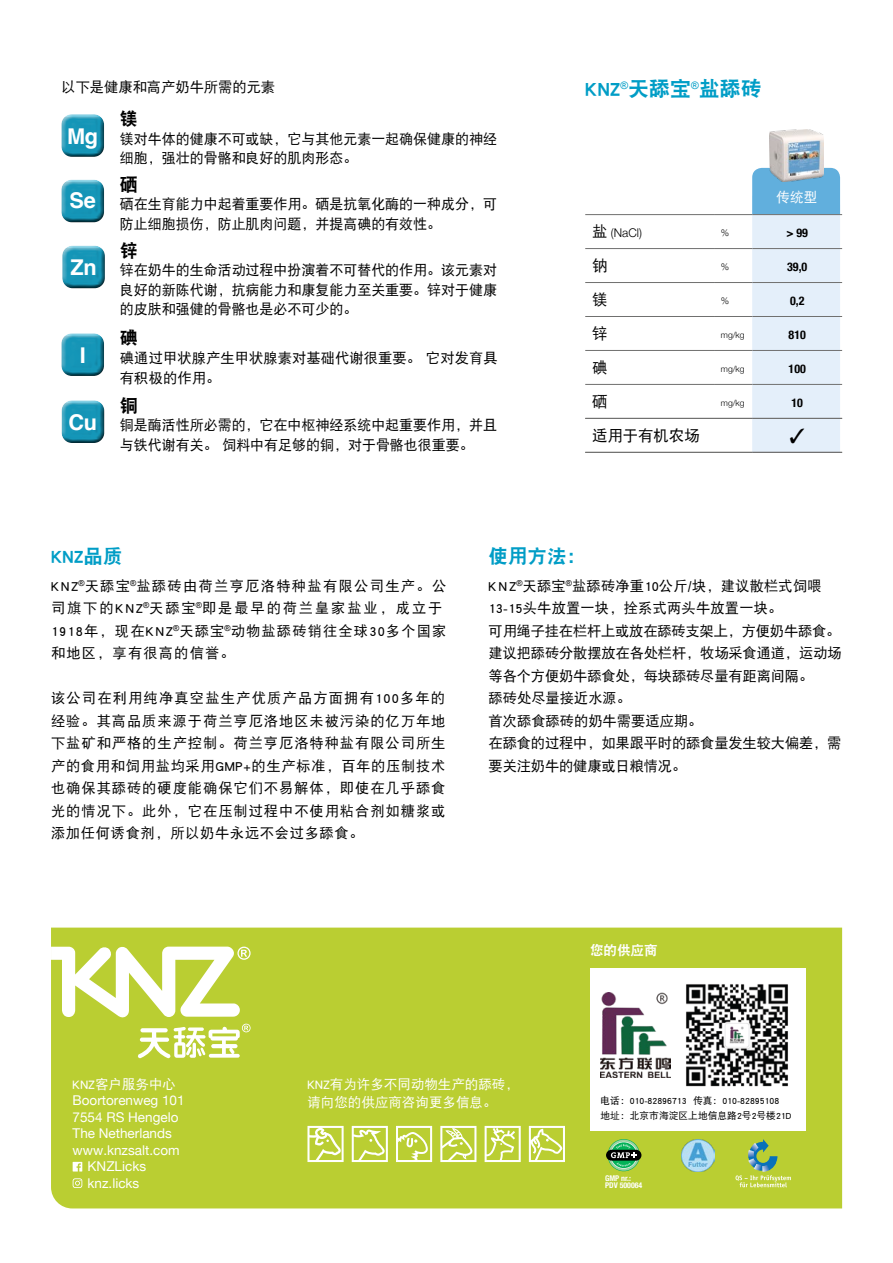
<style>
.page{position:relative;width:893px;height:1263px;background:#fff}
.page>*{position:absolute;margin:0;border:0;box-sizing:border-box;transform-origin:0 0}
.t1{font:700 21.75px "Helvetica";letter-spacing:-.02em;color:#fff}
.t2{font:21px "DFP Hei W9";color:#009dc6}
.t3{font:19.5px "DFP Hei W9";color:#009dc6}
.t4{font:18px "DFP Hei W9";color:#000}
.t5{font:15.45px "DFP Hei W5";letter-spacing:-.005em;color:#000}
.t6{font:14.25px/22.5px "DFP Hei W5";color:#000}
.t7{font:14.25px/22.5px "DFP Hei W5";letter-spacing:.09em;color:#000}
.t8{font:13.65px "DFP Hei W5";color:#fff}
.t9{font:13.5px "Helvetica Neue";color:#fff}
.t10{font:13.5px/18px "DFP Hei W5";color:#fff}
.t11{font:13.5px "DFP Hei W9";color:#fff}
.t12{font:700 condensed 12px "Helvetica Neue";color:#000}
.t13{font:300 12px "Helvetica Neue";color:#000}
.t14{font:9.75px/15px "DFP Hei W5";color:#000}
.t15{font:300 9.45px "Helvetica Neue";color:#000}
.t16{font:300 8.55px "Helvetica Neue";color:#000}
.t17{font:700 condensed 7.95px/7.9px "Helvetica Neue";color:#fff}
.s1{font-family:"DFP Hei W5";font-weight:400;font-size:15.45px}
</style>
<div class="page">
<svg style="left:66px;top:179px;width:34px;height:3px"></svg>
<svg style="left:61px;top:182px;width:43px;height:41px;background:#2995b1"></svg>
<svg style="left:65px;top:333px;width:35px;height:3px"></svg>
<svg style="left:61px;top:336px;width:43px;height:40px;background:#2493b0"></svg>
<svg style="left:66px;top:245px;width:35px;height:3px"></svg>
<svg style="left:62px;top:248px;width:43px;height:41px;background:#2995b1"></svg>
<svg style="left:65px;top:400px;width:36px;height:3px"></svg>
<svg style="left:61px;top:403px;width:44px;height:40px;background:#2994b1"></svg>
<svg style="left:65px;top:114px;width:36px;height:3px"></svg>
<svg style="left:61px;top:117px;width:43px;height:40px;background:#2593b0"></svg>
<hr style="left:752px;top:248px;width:90px;height:1px;background:#70706f">
<hr style="left:752px;top:282px;width:90px;height:1px;background:#70706f">
<hr style="left:752px;top:316px;width:90px;height:1px;background:#70706f">
<hr style="left:752px;top:350px;width:90px;height:1px;background:#70706f">
<hr style="left:752px;top:384px;width:90px;height:1px;background:#70706f">
<hr style="left:752px;top:418px;width:90px;height:1px;background:#70706f">
<hr style="left:752px;top:452px;width:90px;height:1px;background:#70706f">
<hr style="left:585px;top:248px;width:129px;height:1px;background:#70706f">
<hr style="left:714px;top:248px;width:38px;height:1px;background:#70706f">
<hr style="left:585px;top:282px;width:129px;height:1px;background:#70706f">
<hr style="left:714px;top:282px;width:38px;height:1px;background:#70706f">
<hr style="left:585px;top:316px;width:129px;height:1px;background:#70706f">
<hr style="left:714px;top:316px;width:38px;height:1px;background:#70706f">
<hr style="left:585px;top:350px;width:129px;height:1px;background:#70706f">
<hr style="left:714px;top:350px;width:38px;height:1px;background:#70706f">
<hr style="left:585px;top:384px;width:129px;height:1px;background:#70706f">
<hr style="left:714px;top:384px;width:38px;height:1px;background:#70706f">
<hr style="left:585px;top:418px;width:129px;height:1px;background:#70706f">
<hr style="left:714px;top:418px;width:38px;height:1px;background:#70706f">
<hr style="left:585px;top:452px;width:129px;height:1px;background:#70706f">
<hr style="left:714px;top:452px;width:38px;height:1px;background:#70706f">
<hr style="left:585px;top:214px;width:129px;height:1px;background:#70706f">
<hr style="left:714px;top:214px;width:38px;height:1px;background:#70706f">
<hr style="left:752px;top:214px;width:90px;height:1px;background:#70706f">
<div style="left:51px;top:927px;width:791px;height:281px;background:#bace32"></div>
<svg style="left:606px;top:1137px;width:35px;height:36px"></svg>
<svg style="left:735px;top:1139px;width:56px;height:48px;background:#a8c458"></svg>
<img style="left:682px;top:1139px;width:32px;height:33px">
<svg style="left:73px;top:1178px;width:9px;height:10px"></svg>
<svg style="left:529px;top:1126px;width:36px;height:36px"></svg>
<svg style="left:396px;top:1126px;width:36px;height:36px"></svg>
<svg style="left:440px;top:1126px;width:36px;height:36px"></svg>
<svg style="left:307px;top:1126px;width:37px;height:36px"></svg>
<svg style="left:485px;top:1126px;width:36px;height:36px"></svg>
<svg style="left:352px;top:1126px;width:36px;height:36px"></svg>
<div style="left:590px;top:968px;width:216px;height:163px;background:#fff"></div>
<img style="left:686px;top:984px;width:102px;height:103px">
<img style="left:600px;top:992px;width:70px;height:85px">
<svg style="left:51px;top:946px;width:200px;height:72px"></svg>
<svg style="left:138px;top:1024px;width:113px;height:34px"></svg>
<img style="left:770px;top:130px;width:54px;height:38px">
<svg style="left:73px;top:1162px;width:9px;height:9px"></svg>
<svg style="left:752px;top:168px;width:88px;height:284px;background:#cee1f1"></svg>
<p class="t6" style="left:61px;top:76px;width:215px">以下是健康和高产奶牛所需的元素</p>
<p class="t4" style="left:120px;top:110px;width:19px">镁</p>
<p class="t6" style="left:120px;top:129px;width:379px;line-height:19.5px">镁对牛体的健康不可或缺，它与其他元素一起确保健康的神经细胞，强壮的骨骼和良好的肌肉形态。</p>
<h1 class="t1" style="left:67px;top:123px;width:32px">Mg</h1>
<h1 class="t1" style="left:70px;top:187px;width:28px">Se</h1>
<h1 class="t1" style="left:70px;top:254px;width:28px">Zn</h1>
<h1 class="t1" style="left:80px;top:342px;width:8px">I</h1>
<h1 class="t1" style="left:69px;top:409px;width:30px">Cu</h1>
<p class="t4" style="left:120px;top:175px;width:19px">硒</p>
<p class="t6" style="left:120px;top:194px;width:379px;line-height:19.5px">硒在生育能力中起着重要作用。硒是抗氧化酶的一种成分，可防止细胞损伤，防止肌肉问题，并提高碘的有效性。</p>
<p class="t4" style="left:120px;top:241px;width:19px">锌</p>
<p class="t6" style="left:120px;top:260px;width:379px;line-height:19.5px;text-align:justify">锌在奶牛的生命活动过程中扮演着不可替代的作用。该元素对良好的新陈代谢，抗病能力和康复能力至关重要。锌对于健康的皮肤和强健的骨骼也是必不可少的。</p>
<p class="t4" style="left:120px;top:329px;width:19px">碘</p>
<p class="t6" style="left:120px;top:348px;width:379px;line-height:19.5px">碘通过甲状腺产生甲状腺素对基础代谢很重要。 它对发育具有积极的作用。</p>
<p class="t4" style="left:120px;top:396px;width:19px">铜</p>
<p class="t6" style="left:120px;top:415px;width:379px;line-height:19.5px">铜是酶活性所必需的，它在中枢神经系统中起重要作用，并且与铁代谢有关。 饲料中有足够的铜，对于骨骼也很重要。</p>
<h2 class="t2" style="left:585px;top:78px;width:178px">KNZ<sup>®</sup>天舔宝<sup>®</sup>盐舔砖</h2>
<p class="t8" style="left:776px;top:190px;width:43px">传统型</p>
<p class="t13" style="left:592px;top:223px;width:51px"><span class="s1">盐</span> (NaCl)</p>
<p class="t15" style="left:721px;top:225px;width:10px">%</p>
<p class="t12" style="left:786px;top:223px;width:23px">&gt; 99</p>
<p class="t5" style="left:592px;top:258px;width:17px">钠</p>
<p class="t15" style="left:721px;top:259px;width:10px">%</p>
<p class="t12" style="left:787px;top:257px;width:22px">39,0</p>
<p class="t5" style="left:592px;top:292px;width:17px">镁</p>
<p class="t15" style="left:721px;top:293px;width:10px">%</p>
<p class="t12" style="left:790px;top:291px;width:16px">0,2</p>
<p class="t5" style="left:592px;top:326px;width:17px">锌</p>
<p class="t16" style="left:721px;top:328px;width:25px">mg/kg</p>
<p class="t12" style="left:789px;top:325px;width:19px">810</p>
<p class="t5" style="left:592px;top:360px;width:17px">碘</p>
<p class="t16" style="left:721px;top:362px;width:25px">mg/kg</p>
<p class="t12" style="left:789px;top:359px;width:19px">100</p>
<p class="t5" style="left:592px;top:394px;width:17px">硒</p>
<p class="t16" style="left:721px;top:396px;width:25px">mg/kg</p>
<p class="t12" style="left:791px;top:393px;width:13px">10</p>
<p class="t5" style="left:592px;top:428px;width:109px">适用于有机农场</p>
<h3 class="t3" style="left:51px;top:547px;width:73px">KNZ品质</h3>
<h3 class="t3" style="left:489px;top:547px;width:99px">使用方法：</h3>
<p class="t6" style="left:489px;top:574px;width:354px">KNZ<sup>®</sup>天舔宝<sup>®</sup>盐舔砖净重10公斤/块，建议散栏式饲喂<br>13-15头牛放置一块，拴系式两头牛放置一块。<br>可用绳子挂在栏杆上或放在舔砖支架上，方便奶牛舔食。建议把舔砖分散摆放在各处栏杆，牧场采食通道，运动场等各个方便奶牛舔食处，每块舔砖尽量有距离间隔。<br>舔砖处尽量接近水源。<br>首次舔食舔砖的奶牛需要适应期。<br>在舔食的过程中，如果跟平时的舔食量发生较大偏差，需要关注奶牛的健康或日粮情况。</p>
<p class="t7" style="left:51px;top:574px;width:397px">KNZ<sup>®</sup>天舔宝<sup>®</sup>盐舔砖由荷兰亨厄洛特种盐有限公司生产。公司旗下的KNZ<sup>®</sup>天舔宝<sup>®</sup>即是最早的荷兰皇家盐业，成立于<br>1918年，现在KNZ<sup>®</sup>天舔宝<sup>®</sup>动物盐舔砖销往全球30多个国家和地区，享有很高的信誉。</p>
<p class="t6" style="left:51px;top:687px;width:396px;text-align:justify">该公司在利用纯净真空盐生产优质产品方面拥有100多年的经验。其高品质来源于荷兰亨厄洛地区未被污染的亿万年地下盐矿和严格的生产控制。荷兰亨厄洛特种盐有限公司所生产的食用和饲用盐均采用GMP+的生产标准，百年的压制技术也确保其舔砖的硬度能确保它们不易解体，即使在几乎舔食光的情况下。此外，它在压制过程中不使用粘合剂如糖浆或添加任何诱食剂，所以奶牛永远不会过多舔食。</p>
<p class="t10" style="left:73px;top:1075px;width:105px">KNZ客户服务中心</p>
<p class="t9" style="left:73px;top:1091px;width:113px">Boortorenweg 101</p>
<p class="t9" style="left:73px;top:1107px;width:107px">7554 RS Hengelo</p>
<p class="t9" style="left:73px;top:1124px;width:101px">The Netherlands</p>
<p class="t9" style="left:73px;top:1140px;width:108px">www.knzsalt.com</p>
<p class="t9" style="left:88px;top:1157px;width:60px">KNZLicks</p>
<p class="t9" style="left:88px;top:1173px;width:53px">knz.licks</p>
<p class="t10" style="left:307px;top:1075px;width:213px">KNZ有为许多不同动物生产的舔砖，请向您的供应商咨询更多信息。</p>
<p class="t11" style="left:590px;top:943px;width:69px">您的供应商</p>
<p class="t14" style="left:600px;top:1093px;width:192px">电话：010-82896713 传真：010-82895108地址：北京市海淀区上地信息路2号2号楼21D</p>
<p class="t17" style="left:605px;top:1173px;width:39px">GMP nr.:<br>PDV 500064</p>
</div>
